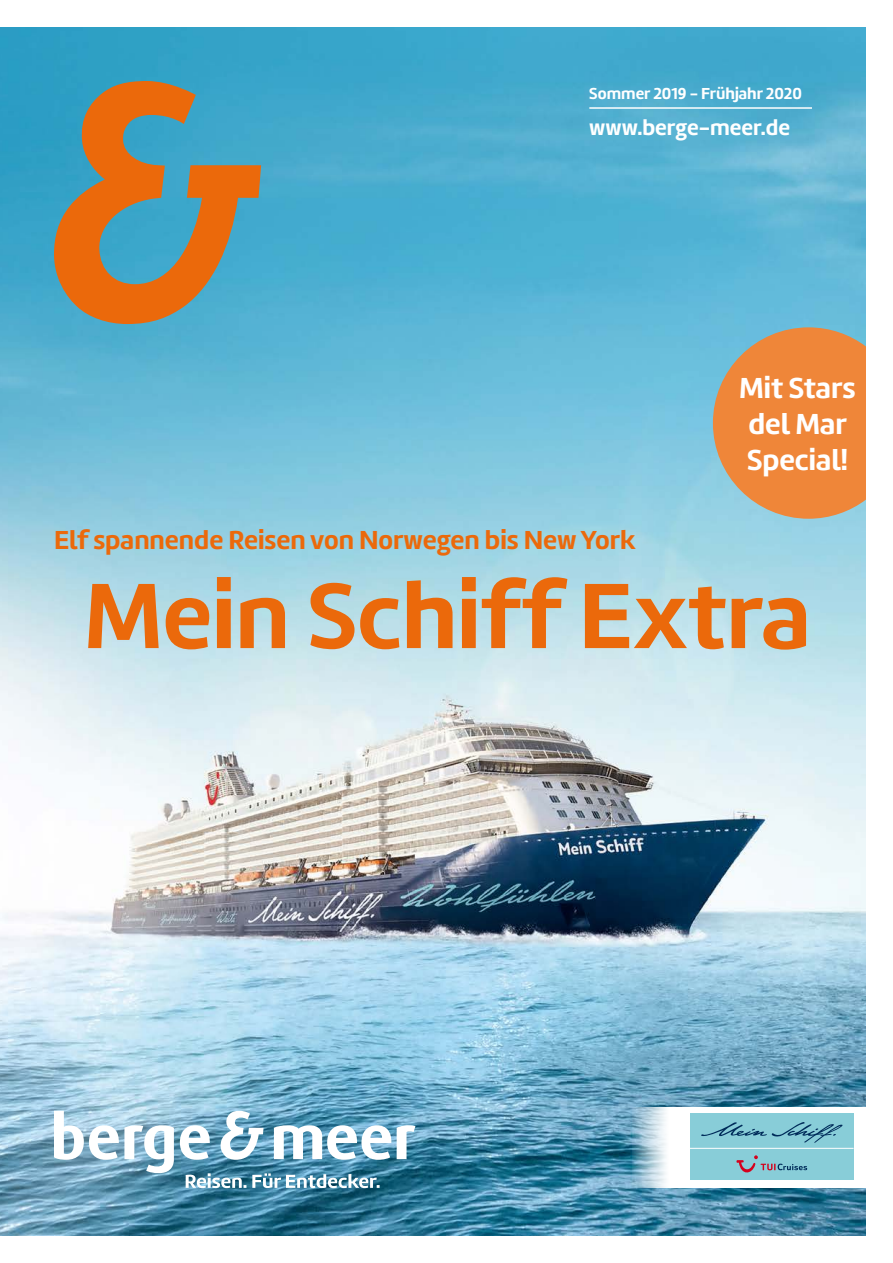
<style>
.page{position:relative;width:893px;height:1263px;background:#fff}
.page>*{position:absolute;margin:0;border:0;box-sizing:border-box;transform-origin:0 0}
.t1{font:700 96px "Marine";color:#eb690b}
.t2{font:700 30px/36px "Marine";color:#fff}
.t3{font:700 27px "Marine";color:#eb690b}
.t4{font:700 22.5px "Marine";color:#fff}
.t5{font:700 16.5px "Marine";color:#fff}
</style>
<div class="page">
<img style="left:0;top:27px;width:866px;height:1209px">
<hr style="left:589px;top:107px;width:223px;height:2px;background:#fff">
<svg style="left:713px;top:327px;width:153px;height:192px;background:#dc9053"></svg>
<svg style="left:54px;top:1111px;width:120px;height:62px"></svg>
<svg style="left:180px;top:1125px;width:30px;height:35px"></svg>
<svg style="left:274px;top:1124px;width:141px;height:36px"></svg>
<svg style="left:221px;top:1111px;width:43px;height:49px"></svg>
<svg style="left:186px;top:1173px;width:194px;height:15px"></svg>
<svg style="left:54px;top:81px;width:207px;height:243px;background:#888b76"></svg>
<svg style="left:627px;top:1107px;width:239px;height:80px"></svg>
<div style="left:690px;top:1113px;width:163px;height:66px;background:#88cdd8"></div>
<hr style="left:690px;top:1148px;width:163px;height:1px;background:#fff">
<svg style="left:701px;top:1122px;width:142px;height:21px"></svg>
<svg style="left:736px;top:1155px;width:71px;height:18px"></svg>
<p class="t5" style="left:589px;top:83px;width:214px">Sommer 2019 - Frühjahr 2020</p>
<p class="t4" style="left:589px;top:113px;width:202px">www.berge-meer.de</p>
<p class="t2" style="left:739px;top:369px;width:118px">Mit Stars del Mar<br>Special!</p>
<p class="t3" style="left:54px;top:522px;width:583px">Elf spannende Reisen von Norwegen bis New York</p>
<p class="t1" style="left:84px;top:553px;width:728px">Mein Schiff Extra</p>
</div>
